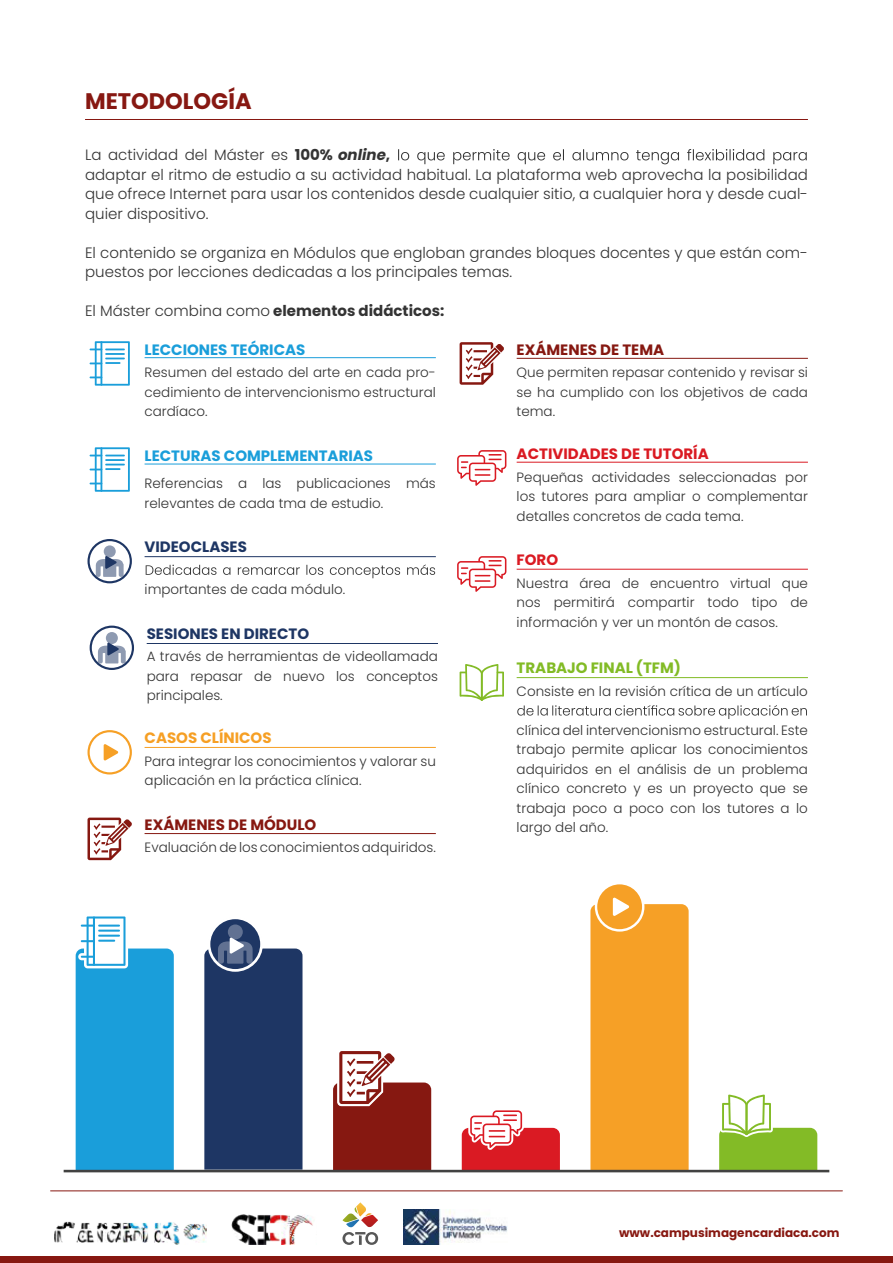
<style>
.page{position:relative;width:893px;height:1263px;background:#fff}
.page>*{position:absolute;margin:0;border:0;box-sizing:border-box;transform-origin:0 0}
.t1{font:700 22.5px "Poppins";color:#871812}
.t2{font:300 15px/19.5px "Poppins";color:#333}
.t3{font:700 15px "Poppins";color:#1a9eda}
.t4{font:700 15px "Poppins";color:#333}
.t5{font:700 15px "Poppins";color:#861811}
.t6{font:700 15px "Poppins";color:#1e3664}
.t7{font:700 15px "Poppins";color:#da1a22}
.t8{font:700 15px "Poppins";color:#82bb25}
.t9{font:700 15px "Poppins";color:#f69f24}
.t10{font:300 13.5px/19.5px "Poppins";color:#333;text-align:justify}
.t11{font:700 12px "Poppins";color:#871811}
.s1{font-weight:700}
.s2{font-weight:700;font-style:italic}
.s3{font-weight:300}
</style>
<div class="page">
<hr style="left:51px;top:1190px;width:791px;height:1px;background:#871811">
<div style="left:0;top:1257px;width:893px;height:6px;background:#871811"></div>
<img style="left:54px;top:1221px;width:152px;height:24px">
<img style="left:404px;top:1209px;width:104px;height:36px">
<svg style="left:342px;top:1202px;width:36px;height:43px"></svg>
<img style="left:232px;top:1215px;width:81px;height:30px">
<hr style="left:85px;top:119px;width:723px;height:1px;background:#871812">
<svg style="left:398px;top:149px;width:409px;height:15px"></svg>
<svg style="left:90px;top:341px;width:40px;height:45px"></svg>
<hr style="left:145px;top:357px;width:291px;height:1px;background:#1a9eda">
<svg style="left:146px;top:564px;width:289px;height:14px"></svg>
<svg style="left:88px;top:539px;width:44px;height:44px"></svg>
<hr style="left:145px;top:556px;width:291px;height:1px;background:#1e3664">
<svg style="left:90px;top:447px;width:40px;height:45px"></svg>
<hr style="left:145px;top:464px;width:291px;height:1px;background:#1a9eda">
<svg style="left:88px;top:818px;width:44px;height:42px"></svg>
<hr style="left:145px;top:833px;width:291px;height:1px;background:#861811">
<svg style="left:90px;top:626px;width:44px;height:44px"></svg>
<hr style="left:147px;top:643px;width:291px;height:1px;background:#1e3664">
<svg style="left:457px;top:556px;width:49px;height:36px"></svg>
<hr style="left:517px;top:569px;width:291px;height:1px;background:#da1a23">
<svg style="left:457px;top:450px;width:49px;height:36px"></svg>
<hr style="left:517px;top:462px;width:291px;height:1px;background:#da1a23">
<svg style="left:88px;top:730px;width:44px;height:44px"></svg>
<hr style="left:145px;top:747px;width:291px;height:1px;background:#f69f24">
<svg style="left:460px;top:342px;width:44px;height:43px"></svg>
<hr style="left:517px;top:358px;width:291px;height:1px;background:#861811">
<hr style="left:892px;top:759px;width:1px;height:398px;background:#871812">
<svg style="left:517px;top:705px;width:290px;height:14px"></svg>
<svg style="left:460px;top:664px;width:44px;height:37px"></svg>
<hr style="left:517px;top:677px;width:291px;height:1px;background:#82bb25">
<svg style="left:76px;top:916px;width:98px;height:254px"></svg>
<svg style="left:719px;top:1094px;width:98px;height:76px"></svg>
<hr style="left:64px;top:1170px;width:765px;height:2px;background:#424241">
<svg style="left:462px;top:1110px;width:98px;height:60px"></svg>
<svg style="left:590px;top:884px;width:99px;height:286px"></svg>
<svg style="left:204px;top:919px;width:98px;height:250px"></svg>
<svg style="left:333px;top:1051px;width:98px;height:119px"></svg>
<h1 class="t1" style="left:85px;top:88px;width:168px">METODOLOGÍA</h1>
<p class="t2" style="left:85px;top:145px;width:724px">La actividad del Máster es <span class="s1">100%</span> <span class="s2">online</span><span class="s1">,<br></span>adaptar el ritmo de estudio a su actividad habitual. La plataforma web aprovecha la posibilidad que ofrece Internet para usar los contenidos desde cualquier sitio, a cualquier hora y desde cual&shy;quier dispositivo.</p>
<p class="t2" style="left:85px;top:243px;width:724px">El contenido se organiza en Módulos que engloban grandes bloques docentes y que están com&shy;puestos por lecciones dedicadas a los principales temas.</p>
<p class="t4" style="left:85px;top:302px;width:361px"><span class="s3">El Máster combina como</span> elementos didácticos:</p>
<p class="t3" style="left:145px;top:341px;width:162px">LECCIONES TEÓRICAS</p>
<p class="t10" style="left:145px;top:363px;width:293px">Resumen del estado del arte en cada pro&shy;cedimiento de intervencionismo estructural cardíaco.</p>
<p class="t3" style="left:145px;top:447px;width:230px">LECTURAS COMPLEMENTARIAS</p>
<p class="t10" style="left:145px;top:474px;width:293px">Referencias a las publicaciones más relevantes de cada tma de estudio.</p>
<p class="t6" style="left:145px;top:538px;width:104px">VIDEOCLASES</p>
<p class="t10" style="left:145px;top:580px;width:202px">importantes de cada módulo.</p>
<p class="t6" style="left:147px;top:625px;width:164px">SESIONES EN DIRECTO</p>
<p class="t10" style="left:147px;top:647px;width:293px">A través de herramientas de videollamada para repasar de nuevo los conceptos principales.</p>
<p class="t9" style="left:145px;top:729px;width:129px">CASOS CLÍNICOS</p>
<p class="t10" style="left:145px;top:751px;width:293px">Para integrar los conocimientos y valorar su aplicación en la práctica clínica.</p>
<p class="t5" style="left:145px;top:816px;width:173px">EXÁMENES DE MÓDULO</p>
<p class="t10" style="left:145px;top:838px;width:293px">Evaluación de los conocimientos adquiridos.</p>
<p class="t5" style="left:517px;top:341px;width:149px">EXÁMENES DE TEMA</p>
<p class="t10" style="left:517px;top:363px;width:293px">Que permiten repasar contenido y revisar si se ha cumplido con los objetivos de cada tema.</p>
<p class="t7" style="left:517px;top:445px;width:194px">ACTIVIDADES DE TUTORÍA</p>
<p class="t10" style="left:517px;top:467px;width:293px">Pequeñas actividades seleccionadas por los tutores para ampliar o complementar detalles concretos de cada tema.</p>
<p class="t7" style="left:517px;top:551px;width:43px">FORO</p>
<p class="t10" style="left:517px;top:573px;width:293px">Nuestra área de encuentro virtual que nos permitirá compartir todo tipo de información y ver un montón de casos.</p>
<p class="t8" style="left:517px;top:659px;width:166px">TRABAJO FINAL (TFM)</p>
<p class="t10" style="left:517px;top:681px;width:293px">Consiste en la revisión crítica de un artículo</p>
<p class="t10" style="left:517px;top:720px;width:293px">clínica del intervencionismo estructural. Este trabajo permite aplicar los conocimientos adquiridos en el análisis de un problema clínico concreto y es un proyecto que se trabaja poco a poco con los tutores a lo largo del año.</p>
<p class="t11" style="left:619px;top:1226px;width:222px">www.campusimagencardiaca.com</p>
<p class="t11" style="left:649px;top:1226px;width:222px">www.campusimagencardiaca.com</p>
</div>
